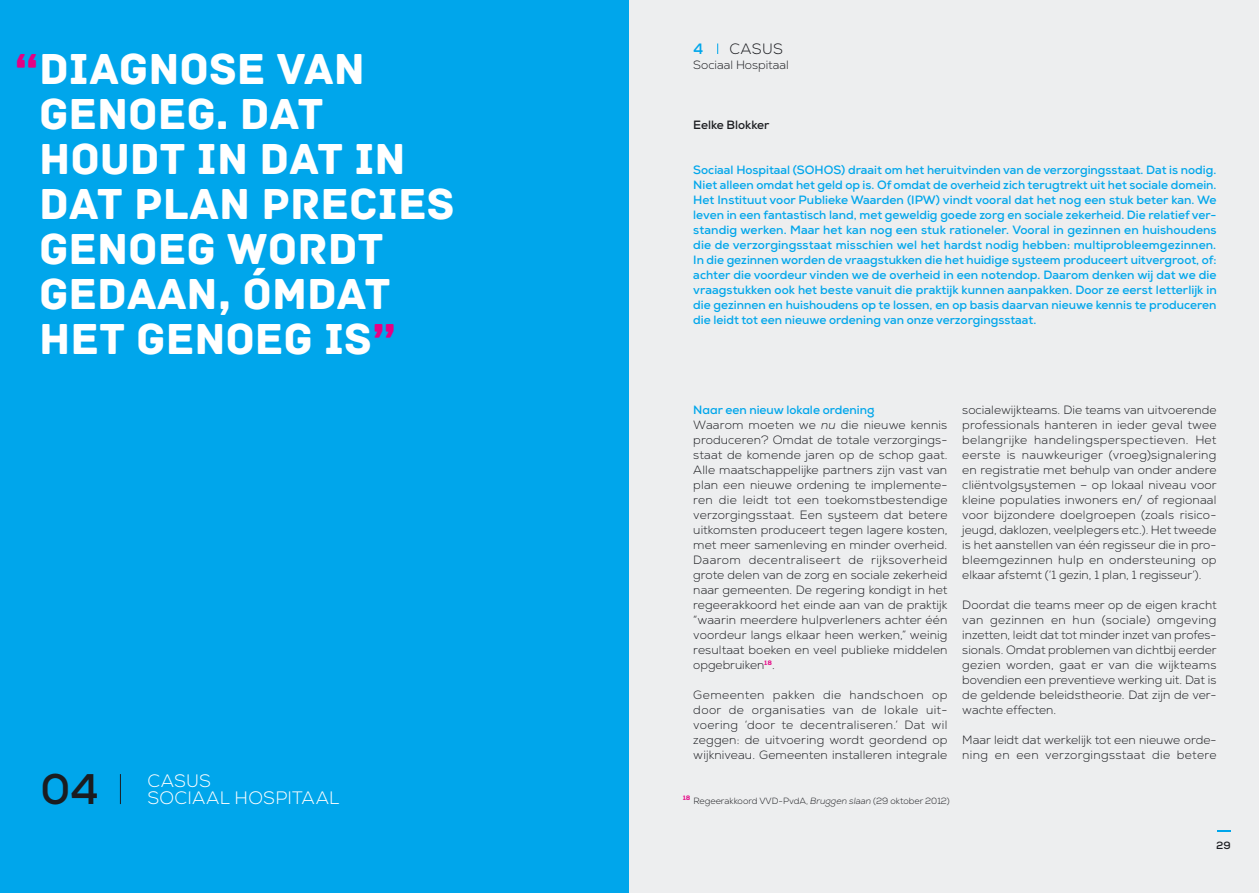
<style>
.page{position:relative;width:1259px;height:893px;background:#fff}
.page>*{position:absolute;margin:0;border:0;box-sizing:border-box;transform-origin:0 0}
.t1{font:45.6px/45px "Archive";color:#fff}
.t2{font:700 42.75px "Nexa";color:#1b1c20}
.t3{font:300 18px "Nexa";letter-spacing:.015em;color:#fff}
.t4{font:300 15px "Nexa";color:#1b1c20}
.t5{font:700 15px "Nexa";color:#00a6eb}
.t6{font:300 12px/15px "Nexa";letter-spacing:.005em;color:#1b1c20;text-align:justify}
.t7{font:700 12px/15px "Nexa";color:#00a6eb;text-align:justify}
.t8{font:700 12px "Nexa";letter-spacing:-.005em;color:#1b1c20}
.t9{font:700 10.5px "Nexa";color:#1b1c20}
.t10{font:300 9px "Nexa";color:#1b1c20}
.s1{color:#e50083}
.s2{font-weight:700;color:#00a6eb}
.s3{font-style:italic}
.s4{font-weight:700;color:#e50083}
.s5{font-weight:700;font-size:12px;color:#e50083}
</style>
<div class="page">
<div style="left:0;top:0;width:629px;height:893px;background:#00a6eb"></div>
<hr style="left:120px;top:774px;width:1px;height:30px;background:#1b1c20">
<div style="left:629px;top:0;width:630px;height:893px;background:#edeeef"></div>
<svg style="left:1217px;top:830px;width:13px;height:2px"></svg>
<h1 class="t1" style="left:39px;top:47px;width:417px;text-indent:-25px"><span class="s1">“</span>DIAGNOSE VAN<br>GENOEG. DAT<br>HOUDT IN DAT IN<br>DAT PLAN PRECIES<br>GENOEG WORDT<br>GEDAAN, ÓMDAT<br>HET GENOEG IS<span class="s1">”</span></h1>
<h2 class="t2" style="left:40px;top:762px;width:61px">04</h2>
<h3 class="t3" style="left:147px;top:770px;width:40px">Casus</h3>
<h3 class="t3" style="left:147px;top:787px;width:23px">Soci</h3>
<h3 class="t3" style="left:192px;top:787px;width:57px">aal Hos</h3>
<h3 class="t3" style="left:275px;top:787px;width:65px">pitaal</h3>
<p class="t5" style="left:693px;top:39px;width:12px">4</p>
<p class="t4" style="left:729px;top:40px;width:34px">Casus</p>
<p class="t6" style="left:693px;top:58px;width:97px">Sociaal Hospitaal</p>
<p class="t8" style="left:693px;top:117px;width:78px">Eelke Blokker</p>
<p class="t7" style="left:693px;top:162px;width:525px">Sociaal Hospitaal (SOHOS) draait om het heruitvinden van de verzorgingsstaat. Dat is nodig.<br>Niet alleen omdat het geld op is. Of omdat de overheid zich terugtrekt uit het sociale domein.<br>Het Instituut voor Publieke Waarden (IPW) vindt vooral dat het nog een stuk beter kan. We leven in een fantastisch land, met geweldig goede zorg en sociale zekerheid. Die relatief ver&shy;standig werken. Maar het kan nog een stuk rationeler. Vooral in gezinnen en huishoudens die de verzorgingsstaat misschien wel het hardst nodig hebben: multiprobleemgezinnen.<br>In die gezinnen worden de vraagstukken die het huidige systeem produceert uitvergroot, of: achter die voordeur vinden we de overheid in een notendop. Daarom denken wij dat we die vraagstukken ook het beste vanuit die praktijk kunnen aanpakken. Door ze eerst letterlijk in die gezinnen en huishoudens op te lossen, en op basis daarvan nieuwe kennis te produceren die leidt tot een nieuwe ordening van onze verzorgingsstaat.</p>
<p class="t6" style="left:693px;top:403px;width:256px;text-align:left"><span class="s2">Naar een nieuw lokale ordening<br></span>Waarom moeten we <span class="s3">nu</span> die nieuwe kennis produceren? Omdat de totale verzorgings&shy;staat de komende jaren op de schop gaat.<br>Alle maatschappelijke partners zijn vast van plan een nieuwe ordening te implemente&shy;ren die leidt tot een toekomstbestendige verzorgingsstaat. Een systeem dat betere uitkomsten produceert tegen lagere kosten, met meer samenleving en minder overheid.<br>Daarom decentraliseert de rijksoverheid grote delen van de zorg en sociale zekerheid naar gemeenten. De regering kondigt in het regeerakkoord het einde aan van de praktijk “waarin meerdere hulpverleners achter één voordeur langs elkaar heen werken,” weinig resultaat boeken en veel publieke middelen opgebruiken<span class="s4">18</span>.</p>
<p class="t6" style="left:693px;top:688px;width:256px">Gemeenten pakken die handschoen op door de organisaties van de lokale uit&shy;voering ‘door te decentraliseren.’ Dat wil zeggen: de uitvoering wordt geordend op wijkniveau. Gemeenten installeren integrale</p>
<p class="t6" style="left:962px;top:403px;width:256px">socialewijkteams. Die teams van uitvoerende professionals hanteren in ieder geval twee belangrijke handelingsperspectieven. Het eerste is nauwkeuriger (vroeg)signalering en registratie met behulp van onder andere cliëntvolgsystemen – op lokaal niveau voor kleine populaties inwoners en/ of regionaal voor bijzondere doelgroepen (zoals risico&shy;jeugd, daklozen, veelplegers etc.). H et tweede is het aanstellen van één regisseur die in pro&shy;bleemgezinnen hulp en ondersteuning op elkaar afstemt (‘1 gezin, 1 plan, 1 regisseur’).</p>
<p class="t6" style="left:962px;top:598px;width:256px">Doordat die teams meer op de eigen kracht van gezinnen en hun (sociale) omgeving inzetten, leidt dat tot minder inzet van profes&shy;sionals. Omdat problemen van dichtbij eerder gezien worden, gaat er van die wijkteams bovendien een preventieve werking uit. Dat is de geldende beleidstheorie. Dat zijn de ver&shy;wachte effecten.</p>
<p class="t6" style="left:962px;top:733px;width:256px">Maar leidt dat werkelijk tot een nieuwe orde&shy;ning en een verzorgingsstaat die betere</p>
<p class="t10" style="left:682px;top:796px;width:84px"><span class="s5">18</span> Regeerakkoord VVD</p>
<p class="t10" style="left:778px;top:796px;width:173px">-PvdA, <span class="s3">Bruggen slaan</span> (29 oktober 2012)</p>
<p class="t9" style="left:1216px;top:839px;width:16px">29</p>
</div>
